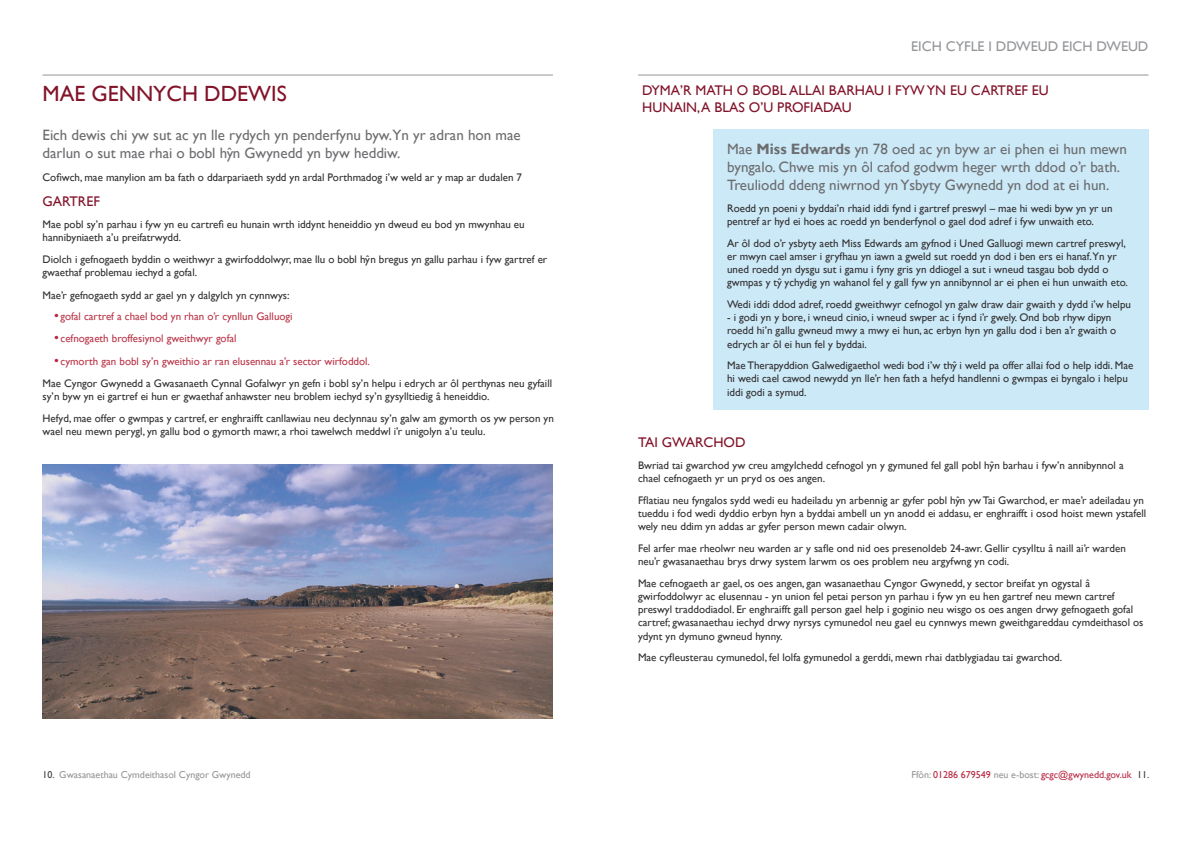
<style>
.page{position:relative;width:1191px;height:842px;background:#fff}
.page>*{position:absolute;margin:0;border:0;box-sizing:border-box;transform-origin:0 0}
.t1{font:22px "Gill Sans";color:#821329}
.t2{font:15px/18px "Gill Sans";color:#6c6d70}
.t3{font:14px/16.8px "Gill Sans";color:#821329}
.t4{font:14px "Gill Sans";color:#939598}
.t5{font:11px/13.2px "Gill Sans";color:#312f30}
.t6{font:11px "Gill Sans";color:#bb3548}
.t7{font:10px "Gill Sans";color:#b82843}
.t8{font:10px "Gill Sans";color:#939598}
.s1{color:#b82843}
.s2{font-weight:700}
.s3{color:#3e3e3f}
.s4{color:#939598}
</style>
<div class="page">
<hr style="left:638px;top:75px;width:510px;height:1px;background:#939598">
<hr style="left:43px;top:75px;width:510px;height:1px;background:#939598">
<div style="left:713px;top:129px;width:435px;height:281px;background:#cce9f7"></div>
<img style="left:43px;top:465px;width:510px;height:253px">
<p class="t1" style="left:43px;top:81px;width:246px">MAE GENNYCH DDEWIS</p>
<p class="t2" style="left:43px;top:126px;width:479px">Eich dewis chi yw sut ac yn lle rydych yn penderfynu byw.Yn yr adran hon mae darlun o sut mae rhai o bobl hyˆn Gwynedd yn byw heddiw.</p>
<p class="t5" style="left:43px;top:170px;width:481px">Cofiwch, mae manylion am ba fath o ddarpariaeth sydd yn ardal Porthmadog i’w weld ar y map ar dudalen 7</p>
<p class="t3" style="left:43px;top:193px;width:59px">GARTREF</p>
<p class="t5" style="left:43px;top:217px;width:484px">Mae pobl sy’n parhau i fyw yn eu cartrefi eu hunain wrth iddynt heneiddio yn dweud eu bod yn mwynhau eu hannibyniaeth a’u preifatrwydd.</p>
<p class="t5" style="left:43px;top:252px;width:506px">Diolch i gefnogaeth byddin o weithwyr a gwirfoddolwyr, mae llu o bobl hyˆn bregus yn gallu parhau i fyw gartref er gwaethaf problemau iechyd a gofal.</p>
<p class="t5" style="left:43px;top:288px;width:248px">Mae’r gefnogaeth sydd ar gael yn y dalgylch yn cynnwys:</p>
<p class="t6" style="left:54px;top:310px;width:240px"><span class="s1">•</span>gofal cartref a chael bod yn rhan o’r cynllun Galluogi</p>
<p class="t6" style="left:54px;top:332px;width:184px"><span class="s1">•</span>cefnogaeth broffesiynol gweithwyr gofal</p>
<p class="t6" style="left:54px;top:355px;width:318px"><span class="s1">•</span>cymorth gan bobl sy’n gweithio ar ran elusennau a’r sector wirfoddol.</p>
<p class="t5" style="left:43px;top:376px;width:511px">Mae Cyngor Gwynedd a Gwasanaeth Cynnal Gofalwyr yn gefn i bobl sy’n helpu i edrych ar ôl perthynas neu gyfaill sy’n byw yn ei gartref ei hun er gwaethaf anhawster neu broblem iechyd sy’n gysylltiedig â heneiddio.</p>
<p class="t5" style="left:43px;top:411px;width:513px">Hefyd, mae offer o gwmpas y cartref, er enghraifft canllawiau neu declynnau sy’n galw am gymorth os yw person yn wael neu mewn perygl, yn gallu bod o gymorth mawr, a rhoi tawelwch meddwl i’r unigolyn a’u teulu.</p>
<p class="t4" style="left:911px;top:38px;width:239px">EICH CYFLE I DDWEUD EICH DWEUD</p>
<p class="t3" style="left:642px;top:83px;width:408px">DYMA’R MATH O BOBL ALLAI BARHAU I FYW YN EU CARTREF EU<br>HUNAIN, A BLAS O’U PROFIADAU</p>
<p class="t2" style="left:727px;top:140px;width:401px">Mae <span class="s2">Miss Edwards</span> yn 78 oed ac yn byw ar ei phen ei hun mewn byngalo. Chwe mis yn ôl cafod godwm heger wrth ddod o’r bath.<br>Treuliodd ddeng niwrnod yn Ysbyty Gwynedd yn dod at ei hun.</p>
<p class="t5" style="left:727px;top:202px;width:387px">Roedd yn poeni y byddai’n rhaid iddi fynd i gartref preswyl – mae hi wedi byw yn yr un pentref ar hyd ei hoes ac roedd yn benderfynol o gael dod adref i fyw unwaith eto.</p>
<p class="t5" style="left:727px;top:237px;width:402px">Ar ôl dod o’r ysbyty aeth Miss Edwards am gyfnod i Uned Galluogi mewn cartref preswyl, er mwyn cael amser i gryfhau yn iawn a gweld sut roedd yn dod i ben ers ei hanaf.Yn yr uned roedd yn dysgu sut i gamu i fyny gris yn ddiogel a sut i wneud tasgau bob dydd o gwmpas y tyˆ ychydig yn wahanol fel y gall fyw yn annibynnol ar ei phen ei hun unwaith eto.</p>
<p class="t5" style="left:727px;top:298px;width:405px">Wedi iddi ddod adref, roedd gweithwyr cefnogol yn galw draw dair gwaith y dydd i’w helpu</p>
<p class="t5" style="left:727px;top:311px;width:391px">- i godi yn y bore, i wneud cinio, i wneud swper ac i fynd i’r gwely. Ond bob rhyw dipyn roedd hi’n gallu gwneud mwy a mwy ei hun, ac erbyn hyn yn gallu dod i ben a’r gwaith o edrych ar ôl ei hun fel y byddai.</p>
<p class="t5" style="left:727px;top:359px;width:407px">Mae Therapyddion Galwedigaethol wedi bod i’w thyˆ i weld pa offer allai fod o help iddi. Mae hi wedi cael cawod newydd yn lle’r hen fath a hefyd handlenni o gwmpas ei byngalo i helpu iddi godi a symud.</p>
<p class="t3" style="left:638px;top:434px;width:109px">TAI GWARCHOD</p>
<p class="t5" style="left:638px;top:459px;width:487px">Bwriad tai gwarchod yw creu amgylchedd cefnogol yn y gymuned fel gall pobl hyˆn barhau i fyw’n annibynnol a chael cefnogaeth yr un pryd os oes angen.</p>
<p class="t5" style="left:638px;top:494px;width:510px">Fflatiau neu fyngalos sydd wedi eu hadeiladu yn arbennig ar gyfer pobl hyˆn yw Tai Gwarchod, er mae’r adeiladau yn tueddu i fod wedi dyddio erbyn hyn a byddai ambell un yn anodd ei addasu, er enghraifft i osod hoist mewn ystafell wely neu ddim yn addas ar gyfer person mewn cadair olwyn.</p>
<p class="t5" style="left:638px;top:542px;width:489px">Fel arfer mae rheolwr neu warden ar y safle ond nid oes presenoldeb 24-awr. Gellir cysylltu â naill ai’r warden neu’r gwasanaethau brys drwy system larwm os oes problem neu argyfwng yn codi.</p>
<p class="t5" style="left:638px;top:577px;width:507px">Mae cefnogaeth ar gael, os oes angen, gan wasanaethau Cyngor Gwynedd, y sector breifat yn ogystal â gwirfoddolwyr ac elusennau - yn union fel petai person yn parhau i fyw yn eu hen gartref neu mewn cartref preswyl traddodiadol. Er enghraifft gall person gael help i goginio neu wisgo os oes angen drwy gefnogaeth gofal cartref; gwasanaethau iechyd drwy nyrsys cymunedol neu gael eu cynnwys mewn gweithgareddau cymdeithasol os ydynt yn dymuno gwneud hynny.</p>
<p class="t5" style="left:638px;top:651px;width:426px">Mae cyfleusterau cymunedol, fel lolfa gymunedol a gerddi, mewn rhai datblygiadau tai gwarchod.</p>
<p class="t8" style="left:43px;top:769px;width:210px"><span class="s3">10.</span> Gwasanaethau Cymdeithasol Cyngor Gwynedd</p>
<p class="t7" style="left:911px;top:769px;width:239px"><span class="s4">Ffôn:</span> 01286 679549 <span class="s4">neu e-bost:</span> gcgc@gwynedd.gov.uk <span class="s3">11.</span></p>
</div>
